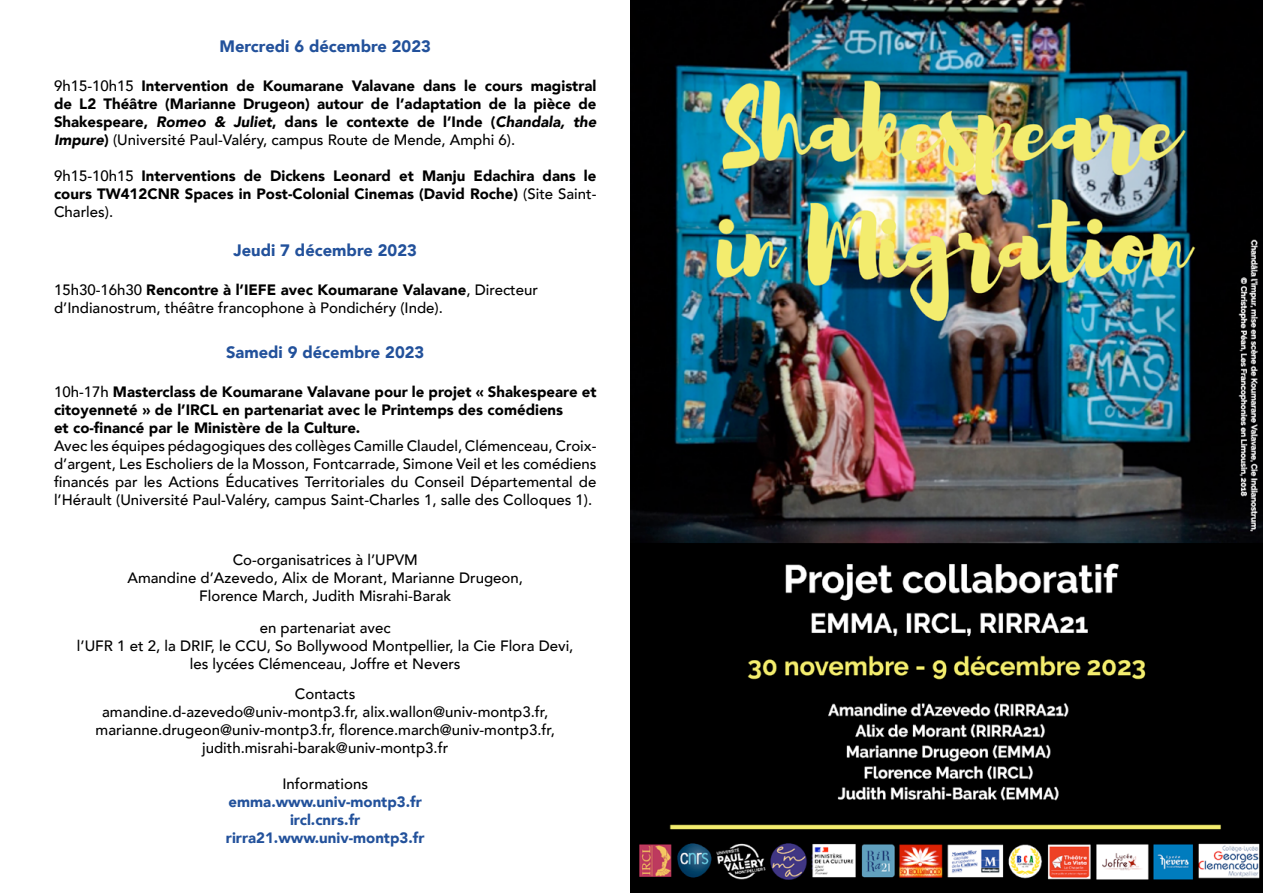
<style>
.page{position:relative;width:1263px;height:893px;background:#fff}
.page>*{position:absolute;margin:0;border:0;box-sizing:border-box;transform-origin:0 0}
.t1{font:900 16.5px "Avenir";color:#22519b}
.t2{font:500 15px/18px "Avenir";color:#000;text-align:center}
.t3{font:900 15px/18px "Avenir";color:#000;text-align:justify}
.t4{font:900 15px/18px "Avenir";color:#22519b;text-align:center}
.s1{font-weight:500}
.s2{font-style:italic}
.s3{font-weight:900}
</style>
<div class="page">
<img style="left:630px;top:0;width:633px;height:893px">
<p class="t1" style="left:219px;top:32px;width:213px">Mercredi 6 décembre 2023</p>
<p class="t3" style="left:54px;top:76px;width:544px"><span class="s1">9h15-10h15</span> Intervention de Koumarane Valavane dans le cours magistral de L2 Théâtre (Marianne Drugeon) autour de l’adaptation de la pièce de Shakespeare, <span class="s2">Romeo &amp; Juliet</span>, dans le contexte de l’Inde (<span class="s2">Chandala, the Impure</span>) <span class="s1">(Université Paul-Valéry, campus Route de Mende, Amphi 6).</span></p>
<p class="t3" style="left:54px;top:166px;width:544px"><span class="s1">9h15-10h15</span> Interventions de Dickens Leonard et Manju Edachira dans le cours TW412CNR Spaces in Post-Colonial Cinemas (David Roche) <span class="s1">(Site Saint-Charles).</span></p>
<p class="t1" style="left:234px;top:236px;width:185px">Jeudi 7 décembre 2023</p>
<p class="t2" style="left:54px;top:280px;width:485px;text-align:left">15h30-16h30 <span class="s3">Rencontre à l’IEFE avec Koumarane Valavane</span>, Directeur d’Indianostrum, théâtre francophone à Pondichéry (Inde).</p>
<p class="t1" style="left:226px;top:338px;width:200px">Samedi 9 décembre 2023</p>
<p class="t3" style="left:54px;top:383px;width:544px;text-align:left"><span class="s1">10h-17h</span> Masterclass de Koumarane Valavane pour le projet « Shakespeare et citoyenneté » de l’IRCL en partenariat avec le Printemps des comédiens<br>et co-financé par le Ministère de la Culture.</p>
<p class="t2" style="left:54px;top:436px;width:544px;text-align:justify">Avec les équipes pédagogiques des collèges Camille Claudel, Clémenceau, Croix&shy;d’argent, Les Escholiers de la Mosson, Fontcarrade, Simone Veil et les comédiens financés par les Actions Éducatives Territoriales du Conseil Départemental de l’Hérault (Université Paul-Valéry, campus Saint-Charles 1, salle des Colloques 1).</p>
<p class="t2" style="left:127px;top:550px;width:397px">Co-organisatrices à l’UPVM<br>Amandine d’Azevedo, Alix de Morant, Marianne Drugeon,<br>Florence March, Judith Misrahi-Barak</p>
<p class="t2" style="left:77px;top:618px;width:498px">en partenariat avec<br>l’UFR 1 et 2, la DRIF, le CCU, So Bollywood Montpellier, la Cie Flora Devi, les lycées Clémenceau, Joffre et Nevers</p>
<p class="t2" style="left:96px;top:684px;width:461px">Contacts<br>amandine.d-azevedo@univ-montp3.fr, alix.wallon@univ-montp3.fr, marianne.drugeon@univ-montp3.fr, florence.march@univ-montp3.fr, judith.misrahi-barak@univ-montp3.fr</p>
<p class="t2" style="left:282px;top:774px;width:87px">Informations</p>
<p class="t4" style="left:226px;top:792px;width:200px">emma.www.univ-montp3.fr ircl.cnrs.fr rirra21.www.univ-montp3.fr</p>
</div>
